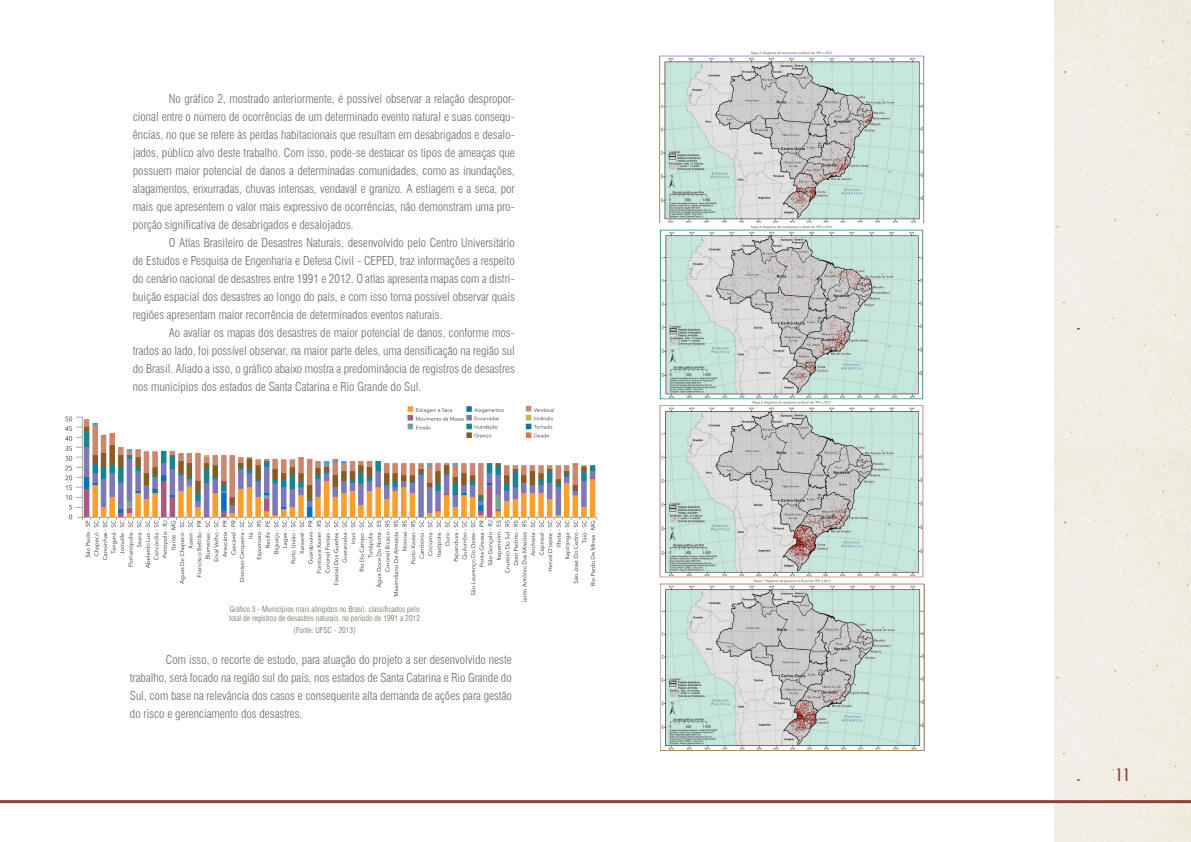
<style>
.page{position:relative;width:1191px;height:842px;background:#fff}
.page>*{position:absolute;margin:0;border:0;box-sizing:border-box;transform-origin:0 0}
.t1{font:condensed 20px "Tw Cen";color:#924032}
.t2{font:300 condensed 12px/18px "Swiss 721 BT";color:#606f5c;text-align:justify}
.t3{font:300 condensed 8px/9px "Swiss 721 BT";color:#606f5c}
</style>
<div class="page">
<div style="left:1054px;top:0;width:137px;height:842px;background:#f0eee3"></div>
<hr style="left:0;top:800px;width:1191px;height:3px;background:#924032">
<img style="left:660px;top:51px;width:264px;height:172px">
<img style="left:659px;top:225px;width:265px;height:525px">
<img style="left:65px;top:405px;width:533px;height:197px">
<p class="t2" style="left:133px;top:90px;width:383px;text-indent:36px">No gráfico 2, mostrado anteriormente, é possível observar a relação despropor&shy;cional entre o número de ocorrências de um determinado evento natural e suas consequ&shy;ências, no que se refere às perdas habitacionais que resultam em desabrigados e desalo&shy;jados, público alvo deste trabalho. Com isso, pode-se destacar os tipos de ameaças que possuem maior potencial de danos a determinadas comunidades, como as inundações, alagamentos, enxurradas, chuvas intensas, vendaval e granizo. A estiagem e a seca, por mais que apresentem o valor mais expressivo de ocorrências, não demonstram uma pro&shy;porção significativa de desabrigados e desalojados.</p>
<p class="t2" style="left:133px;top:234px;width:383px;text-indent:36px">O Atlas Brasileiro de Desastres Naturais, desenvolvido pelo Centro Universitário de Estudos e Pesquisa de Engenharia e Defesa Civil - CEPED, traz informações a respeito do cenário nacional de desastres entre 1991 e 2012. O atlas apresenta mapas com a distri&shy;buição espacial dos desastres ao longo do país, e com isso torna possível observar quais regiões apresentam maior recorrência de determinados eventos naturais.</p>
<p class="t2" style="left:133px;top:324px;width:383px;text-indent:36px">Ao avaliar os mapas dos desastres de maior potencial de danos, conforme mos&shy;trados ao lado, foi possível observar, na maior parte deles, uma densificação na região sul do Brasil. Aliado a isso, o gráfico abaixo mostra a predominância de registros de desastres nos municípios dos estados de Santa Catarina e Rio Grande do Sul.</p>
<p class="t3" style="left:229px;top:605px;width:192px">Gráfico 3 - Municípios mais atingidos no Brasil, classificados pelo total de registros de desastres naturais, no período de 1991 a 2012</p>
<p class="t3" style="left:293px;top:626px;width:64px">(Fonte: UFSC - 2013)</p>
<p class="t2" style="left:130px;top:651px;width:383px;text-indent:36px">Com isso, o recorte de estudo, para atuação do projeto a ser desenvolvido neste trabalho, será focado na região sul do país, nos estados de Santa Catarina e Rio Grande do Sul, com base na relevância dos casos e consequente alta demanda de ações para gestão do risco e gerenciamento dos desastres.</p>
<h1 class="t1" style="left:1115px;top:763px;width:16px">11</h1>
</div>
